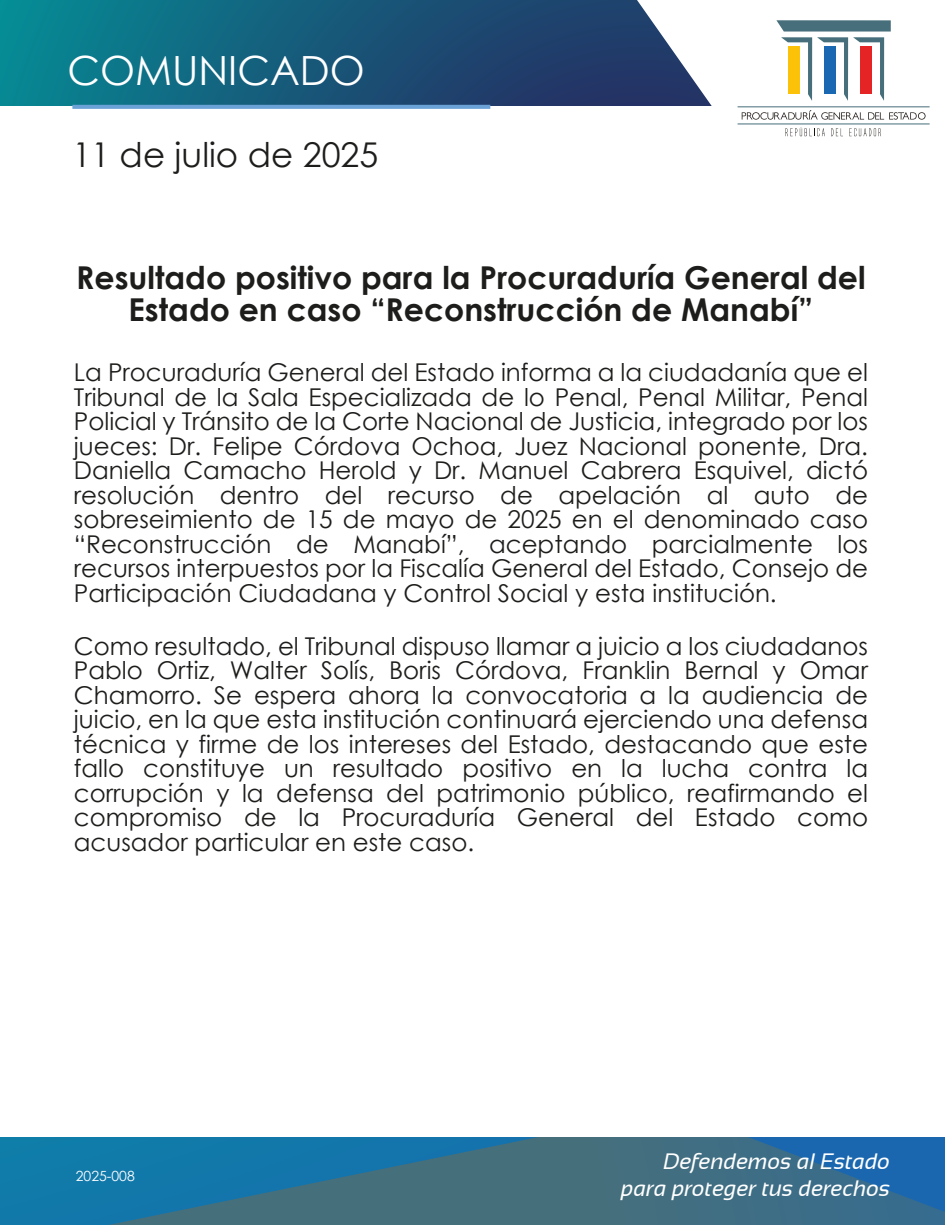
<style>
.page{position:relative;width:945px;height:1225px;background:#fff}
.page>*{position:absolute;margin:0;border:0;box-sizing:border-box;transform-origin:0 0}
.t1{font:40.25px "Century Gothic";color:#fff}
.t2{font:34.12px "Century Gothic";color:#1d1d1b}
.t3{font:700 31.5px/32.4px "Century Gothic";color:#1d1d1b;text-align:center}
.t4{font:24.5px/24.5px "Century Gothic";color:#1d1d1b;text-align:justify}
.t5{font:italic 22.31px/26.7px "Sansation";color:#fff;text-align:right}
.t6{font:14px "Century Gothic";color:#fff}
</style>
<div class="page">
<svg style="left:0;top:1px;width:637px;height:106px;background:#165c7b"></svg>
<svg style="left:86px;top:1137px;width:859px;height:88px;background:#317090"></svg>
<svg style="left:637px;top:1px;width:293px;height:136px"></svg>
<svg style="left:776px;top:20px;width:115px;height:81px"></svg>
<div style="left:788px;top:46px;width:12px;height:47px;background:#fbc209"></div>
<div style="left:824px;top:46px;width:12px;height:47px;background:#1a68b1"></div>
<div style="left:860px;top:46px;width:12px;height:47px;background:#e52525"></div>
<svg style="left:742px;top:110px;width:184px;height:10px"></svg>
<hr style="left:738px;top:106px;width:192px;height:1px;background:#466e7b">
<hr style="left:738px;top:124px;width:192px;height:1px;background:#466e7b">
<svg style="left:785px;top:127px;width:40px;height:9px"></svg>
<svg style="left:831px;top:128px;width:12px;height:8px"></svg>
<svg style="left:849px;top:128px;width:32px;height:8px"></svg>
<svg style="left:72px;top:105px;width:418px;height:4px;background:#6fa4d8"></svg>
<hr style="left:0;top:0;width:945px;height:1px;background:#616160">
<h1 class="t1" style="left:67px;top:42px;width:299px">COMUNICADO</h1>
<h2 class="t2" style="left:72px;top:131px;width:308px">11 de julio de 2025</h2>
<p class="t3" style="left:76px;top:260px;width:791px">Resultado positivo para la Procuraduría General del<br>Estado en caso “Reconstrucción de Manabí”</p>
<p class="t4" style="left:74px;top:360px;width:796px">La Procuraduría General del Estado informa a la ciudadanía que el Tribunal de la Sala Especializada de lo Penal, Penal Militar, Penal Policial y Tránsito de la Corte Nacional de Justicia, integrado por los jueces: Dr. Felipe Córdova Ochoa, Juez Nacional ponente, Dra.<br>Daniella Camacho Herold y Dr. Manuel Cabrera Esquivel, dictó resolución dentro del recurso de apelación al auto de sobreseimiento de 15 de mayo de 2025 en el denominado caso “Reconstrucción de Manabí”, aceptando parcialmente los recursos interpuestos por la Fiscalía General del Estado, Consejo de Participación Ciudadana y Control Social y esta institución.</p>
<p class="t4" style="left:74px;top:634px;width:796px">Como resultado, el Tribunal dispuso llamar a juicio a los ciudadanos Pablo Ortiz, Walter Solís, Boris Córdova, Franklin Bernal y Omar Chamorro. Se espera ahora la convocatoria a la audiencia de juicio, en la que esta institución continuará ejerciendo una defensa técnica y firme de los intereses del Estado, destacando que este fallo constituye un resultado positivo en la lucha contra la corrupción y la defensa del patrimonio público, reafirmando el compromiso de la Procuraduría General del Estado como acusador particular en este caso.</p>
<p class="t6" style="left:76px;top:1167px;width:60px">2025-008</p>
<p class="t5" style="left:621px;top:1148px;width:271px">Defendemos al Estado para proteger tus derechos</p>
</div>
